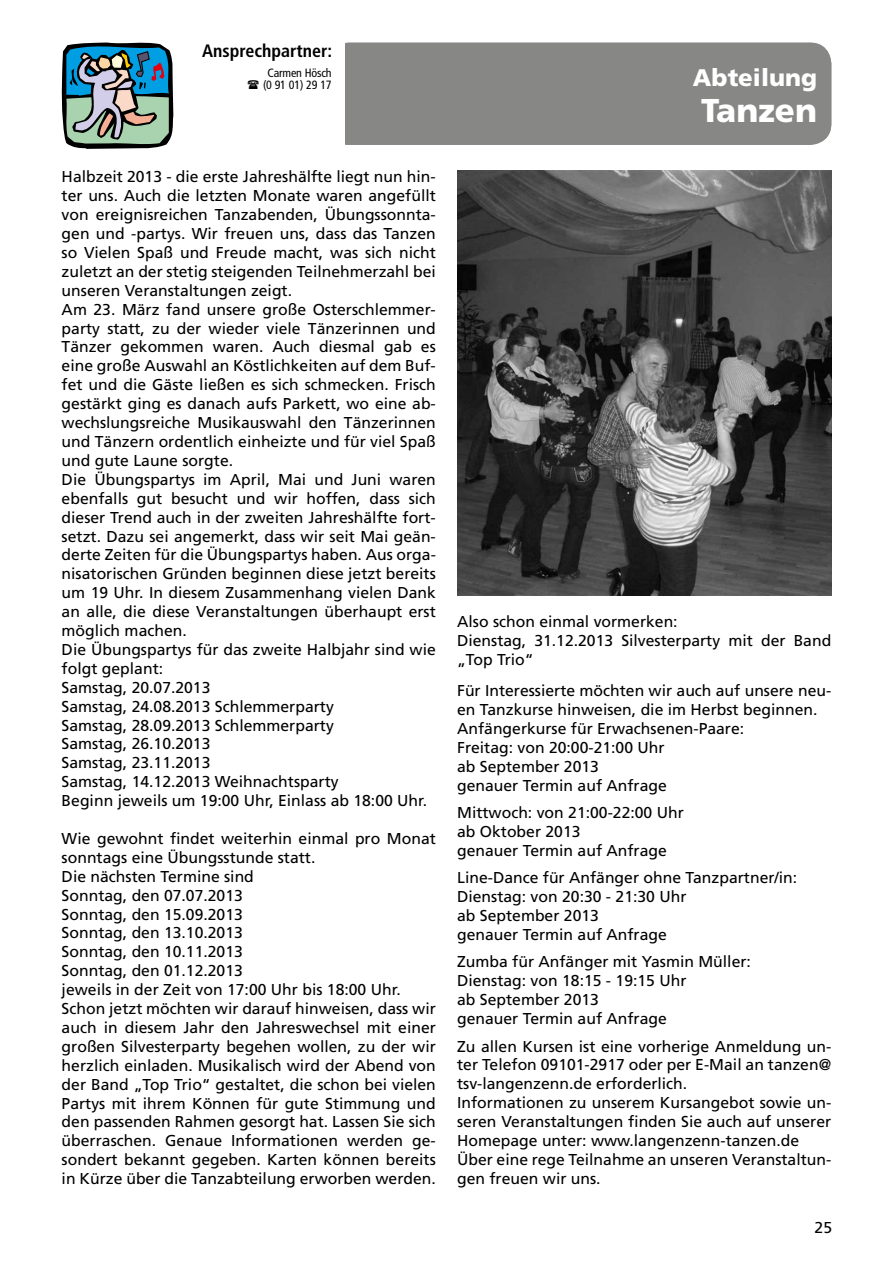
<style>
.page{position:relative;width:893px;height:1263px;background:#fff}
.page>*{position:absolute;margin:0;border:0;box-sizing:border-box;transform-origin:0 0}
.t1{font:900 33px "Frutiger";color:#fff}
.t2{font:900 24px "Frutiger";color:#fff}
.t3{font:700 condensed 18px "Frutiger";color:#000}
.t4{font:15.75px/18.9px "Frutiger";color:#000}
.t5{font:condensed 12px/12px "Frutiger";letter-spacing:-.015em;color:#000;text-align:center}
</style>
<div class="page">
<div style="left:328px;top:43px;width:503px;height:102px;background:#878786;border-radius:21px"></div>
<div style="left:184px;top:43px;width:160px;height:102px;background:#fff"></div>
<svg style="left:61px;top:42px;width:113px;height:107px;background:#64878c"></svg>
<img style="left:457px;top:170px;width:374px;height:425px">
<p class="t3" style="left:202px;top:40px;width:132px">Ansprechpartner:</p>
<p class="t5" style="left:263px;top:67px;width:70px">Carmen Hösch (0 91 01) 29 17</p>
<h2 class="t2" style="left:693px;top:63px;width:126px">Abteilung</h2>
<h1 class="t1" style="left:701px;top:90px;width:117px">Tanzen</h1>
<p class="t4" style="left:62px;top:167px;width:376px">Halbzeit 2013 - die erste Jahreshälfte liegt nun hin&shy;ter uns. Auch die letzten Monate waren angefüllt von ereignisreichen Tanzabenden, Übungssonnta&shy;gen und -partys. Wir freuen uns, dass das Tanzen so Vielen Spaß und Freude macht, was sich nicht zuletzt an der stetig steigenden Teilnehmerzahl bei unseren Veranstaltungen zeigt.<br>Am 23. März fand unsere große Osterschlemmer&shy;party statt, zu der wieder viele Tänzerinnen und Tänzer gekommen waren. Auch diesmal gab es eine große Auswahl an Köstlichkeiten auf dem Buf&shy;fet und die Gäste ließen es sich schmecken. Frisch gestärkt ging es danach aufs Parkett, wo eine ab&shy;wechslungsreiche Musikauswahl den Tänzerinnen und Tänzern ordentlich einheizte und für viel Spaß und gute Laune sorgte.<br>Die Übungspartys im April, Mai und Juni waren ebenfalls gut besucht und wir hoffen, dass sich dieser Trend auch in der zweiten Jahreshälfte fort&shy;setzt. Dazu sei angemerkt, dass wir seit Mai geän&shy;derte Zeiten für die Übungspartys haben. Aus orga&shy;nisatorischen Gründen beginnen diese jetzt bereits um 19 Uhr. In diesem Zusammenhang vielen Dank an alle, die diese Veranstaltungen überhaupt erst möglich machen.<br>Die Übungspartys für das zweite Halbjahr sind wie folgt geplant:<br>Samstag, 20.07.2013<br>Samstag, 24.08.2013 Schlemmerparty<br>Samstag, 28.09.2013 Schlemmerparty<br>Samstag, 26.10.2013<br>Samstag, 23.11.2013<br>Samstag, 14.12.2013 Weihnachtsparty<br>Beginn jeweils um 19:00 Uhr, Einlass ab 18:00 Uhr.</p>
<p class="t4" style="left:62px;top:829px;width:376px">Wie gewohnt findet weiterhin einmal pro Monat sonntags eine Übungsstunde statt.<br>Die nächsten Termine sind<br>Sonntag, den 07.07.2013<br>Sonntag, den 15.09.2013<br>Sonntag, den 13.10.2013<br>Sonntag, den 10.11.2013<br>Sonntag, den 01.12.2013<br>jeweils in der Zeit von 17:00 Uhr bis 18:00 Uhr.<br>Schon jetzt möchten wir darauf hinweisen, dass wir auch in diesem Jahr den Jahreswechsel mit einer großen Silvesterparty begehen wollen, zu der wir herzlich einladen. Musikalisch wird der Abend von der Band „Top Trio“ gestaltet, die schon bei vielen Partys mit ihrem Können für gute Stimmung und den passenden Rahmen gesorgt hat. Lassen Sie sich überraschen. Genaue Informationen werden ge&shy;sondert bekannt gegeben. Karten können bereits in Kürze über die Tanzabteilung erworben werden.</p>
<p class="t4" style="left:457px;top:612px;width:376px">Also schon einmal vormerken:<br>Dienstag, 31.12.2013 Silvesterparty mit der Band „Top Trio“</p>
<p class="t4" style="left:457px;top:681px;width:376px">Für Interessierte möchten wir auch auf unsere neu&shy;en Tanzkurse hinweisen, die im Herbst beginnen.<br>Anfängerkurse für Erwachsenen-Paare:<br>Freitag: von 20:00-21:00 Uhr<br>ab September 2013<br>genauer Termin auf Anfrage</p>
<p class="t4" style="left:457px;top:803px;width:228px">Mittwoch: von 21:00-22:00 Uhr ab Oktober 2013<br>genauer Termin auf Anfrage</p>
<p class="t4" style="left:457px;top:868px;width:342px">Line-Dance für Anfänger ohne Tanzpartner/in:<br>Dienstag: von 20:30 - 21:30 Uhr<br>ab September 2013<br>genauer Termin auf Anfrage</p>
<p class="t4" style="left:457px;top:952px;width:295px">Zumba für Anfänger mit Yasmin Müller:<br>Dienstag: von 18:15 - 19:15 Uhr<br>ab September 2013<br>genauer Termin auf Anfrage</p>
<p class="t4" style="left:457px;top:1036px;width:376px">Zu allen Kursen ist eine vorherige Anmeldung un&shy;ter Telefon 09101-2917 oder per E-Mail an tanzen@ tsv-langenzenn.de erforderlich.<br>Informationen zu unserem Kursangebot sowie un&shy;seren Veranstaltungen finden Sie auch auf unserer Homepage unter: www.langenzenn-tanzen.de Über eine rege Teilnahme an unseren Veranstaltun&shy;gen freuen wir uns.</p>
<p class="t4" style="left:814px;top:1218px;width:19px">25</p>
</div>
